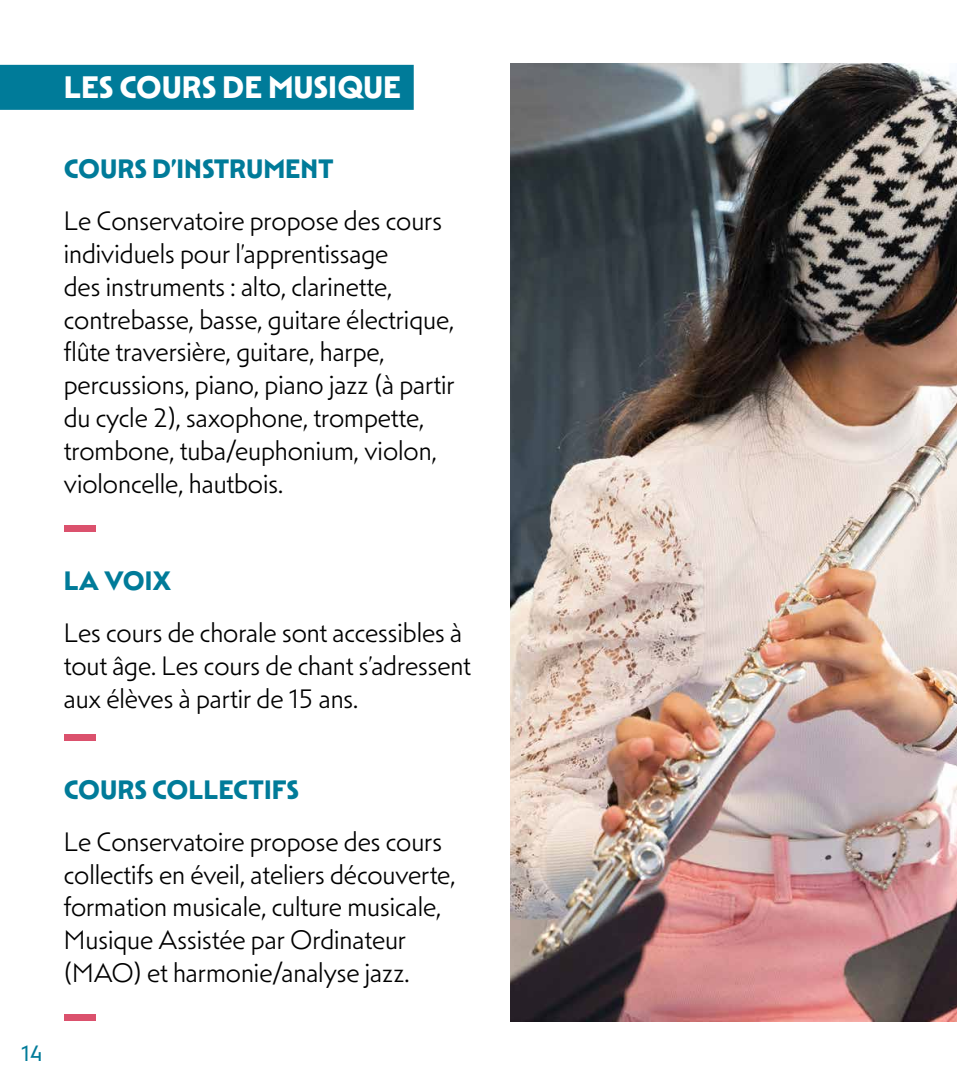
<style>
.page{position:relative;width:957px;height:1085px;background:#fff}
.page>*{position:absolute;margin:0;border:0;box-sizing:border-box;transform-origin:0 0}
.t1{font:700 31.5px "Mendl Sans Dusk";color:#fff}
.t2{font:300 27px/32.9px "Mendl Sans Dusk";color:#000}
.t3{font:700 27px "Mendl Sans Dusk";color:#007b99}
.t4{font:22.5px "Mendl Sans Dusk";color:#007b99}
</style>
<div class="page">
<div style="left:64px;top:525px;width:32px;height:6px;background:#db516d"></div>
<div style="left:64px;top:733px;width:32px;height:7px;background:#db516d"></div>
<div style="left:64px;top:1014px;width:32px;height:6px;background:#db516d"></div>
<div style="left:0;top:65px;width:414px;height:45px;background:#007b99"></div>
<img style="left:510px;top:64px;width:447px;height:956px">
<p class="t1" style="left:64px;top:68px;width:339px">LES COURS DE MUSIQUE</p>
<p class="t3" style="left:64px;top:152px;width:271px">COURS D’INSTRUMENT</p>
<p class="t2" style="left:64px;top:204px;width:392px">Le Conservatoire propose des cours individuels pour l’apprentissage<br>des instruments : alto, clarinette, contrebasse, basse, guitare électrique, flûte traversière, guitare, harpe, percussions, piano, piano jazz (à partir du cycle 2), saxophone, trompette, trombone, tuba/euphonium, violon, violoncelle, hautbois.</p>
<p class="t3" style="left:64px;top:563px;width:109px">LA VOIX</p>
<p class="t2" style="left:64px;top:616px;width:408px">Les cours de chorale sont accessibles à tout âge. Les cours de chant s’adressent aux élèves à partir de 15 ans.</p>
<p class="t4" style="left:21px;top:1039px;width:23px">14</p>
<p class="t3" style="left:64px;top:772px;width:237px">COURS COLLECTIFS</p>
<p class="t2" style="left:64px;top:824px;width:393px">Le Conservatoire propose des cours collectifs en éveil, ateliers découverte, formation musicale, culture musicale, Musique Assistée par Ordinateur (MAO) et harmonie/analyse jazz.</p>
</div>
